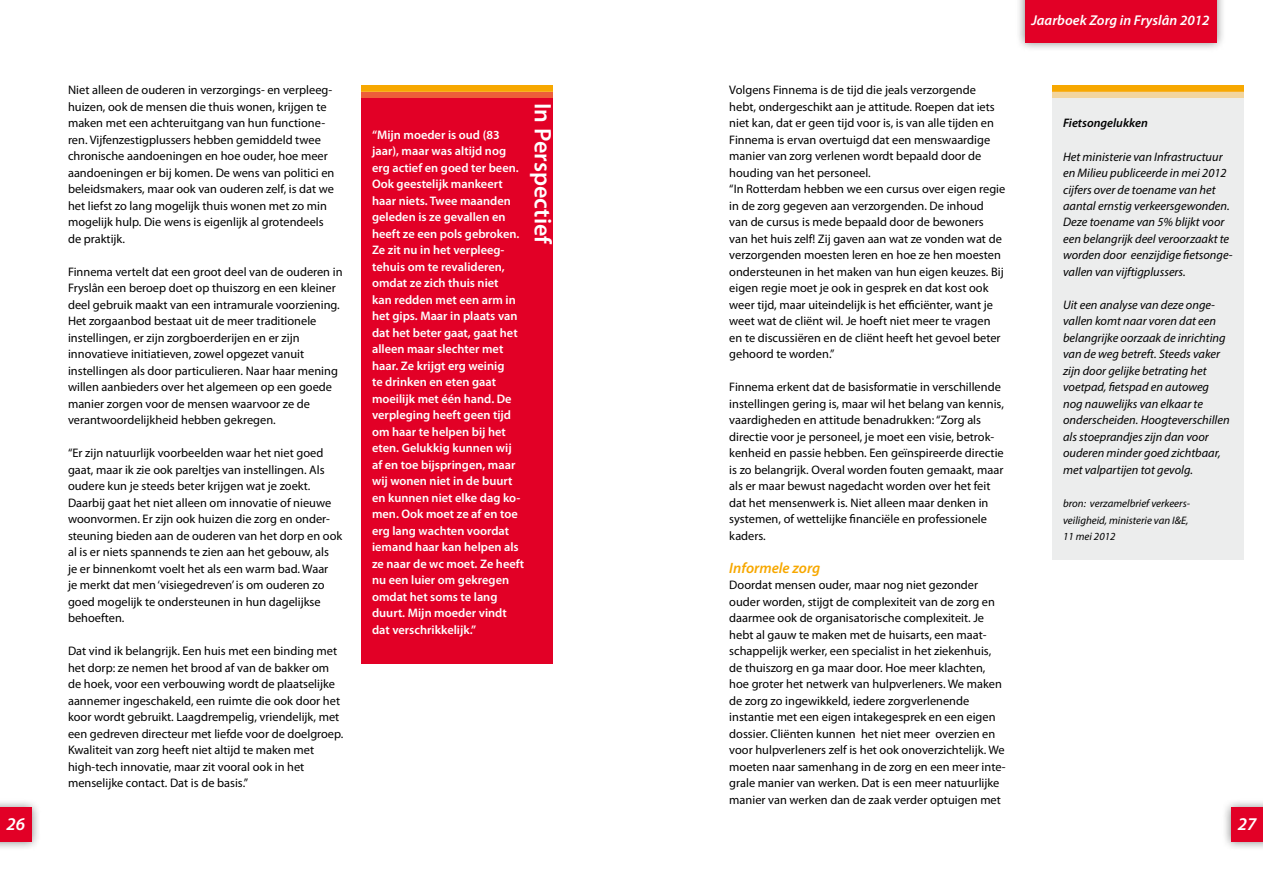
<style>
.page{position:relative;width:1263px;height:893px;background:#fff}
.page>*{position:absolute;margin:0;border:0;box-sizing:border-box;transform-origin:0 0}
.t1{font:600 24px "Myriad Pro";color:#fff}
.t2{font:italic 600 18px "Myriad Pro";color:#fff}
.t3{font:italic 600 15px "Myriad Pro";color:#f7a800}
.t4{font:italic 600 14.25px "Myriad Pro";color:#fff}
.t5{font:12.3px/16.5px "Myriad Pro";color:#000}
.t6{font:600 12.3px/16.5px "Myriad Pro";color:#fff}
.t7{font:italic 12.3px/16.5px "Myriad Pro";color:#000}
.t8{font:italic 600 12.3px "Myriad Pro";color:#000}
.t9{font:italic 10.8px/16.5px "Myriad Pro";color:#000}
</style>
<div class="page">
<div style="left:1221px;top:798px;width:42px;height:53px;background:#000;opacity:.5"></div>
<div style="left:1231px;top:808px;width:32px;height:34px;background:#e20026"></div>
<div style="left:0;top:798px;width:42px;height:53px;background:#000;opacity:.5"></div>
<div style="left:0;top:808px;width:32px;height:34px;background:#e20026"></div>
<div style="left:1015px;top:0;width:211px;height:52px;background:#000;opacity:.5"></div>
<div style="left:1025px;top:0;width:191px;height:43px;background:#e20026"></div>
<div style="left:361px;top:85px;width:192px;height:578px;background:#e20026"></div>
<div style="left:361px;top:85px;width:192px;height:6px;background:#f7a800"></div>
<div style="left:361px;top:91px;width:192px;height:7px;background:#ed5e3a"></div>
<div style="left:1052px;top:85px;width:192px;height:474px;background:#eceded"></div>
<div style="left:1052px;top:85px;width:192px;height:6px;background:#f7a800"></div>
<div style="left:1052px;top:91px;width:192px;height:7px;background:#f2d59e"></div>
<p class="t5" style="left:68px;top:82px;width:268px">Niet alleen de ouderen in verzorgings- en verpleeg&shy;huizen, ook de mensen die thuis wonen, krijgen te maken met een achteruitgang van hun functione&shy;ren. Vijfenzestigplussers hebben gemiddeld twee chronische aandoeningen en hoe ouder, hoe meer aandoeningen er bij komen. De wens van politici en beleidsmakers, maar ook van ouderen zelf, is dat we het liefst zo lang mogelijk thuis wonen met zo min mogelijk hulp. Die wens is eigenlijk al grotendeels de praktijk.</p>
<p class="t5" style="left:68px;top:263px;width:276px">Finnema vertelt dat een groot deel van de ouderen in Fryslân een beroep doet op thuiszorg en een kleiner deel gebruik maakt van een intramurale voorziening.<br>Het zorgaanbod bestaat uit de meer traditionele instellingen, er zijn zorgboerderijen en er zijn innovatieve initiatieven, zowel opgezet vanuit instellingen als door particulieren. Naar haar mening willen aanbieders over het algemeen op een goede manier zorgen voor de mensen waarvoor ze de verantwoordelijkheid hebben gekregen.</p>
<p class="t5" style="left:68px;top:445px;width:276px">“Er zijn natuurlijk voorbeelden waar het niet goed gaat, maar ik zie ook pareltjes van instellingen. Als oudere kun je steeds beter krijgen wat je zoekt.<br>Daarbij gaat het niet alleen om innovatie of nieuwe woonvormen. Er zijn ook huizen die zorg en onder&shy;steuning bieden aan de ouderen van het dorp en ook al is er niets spannends te zien aan het gebouw, als<br>je er binnenkomt voelt het als een warm bad. Waar<br>je merkt dat men ‘visiegedreven’ is om ouderen zo goed mogelijk te ondersteunen in hun dagelijkse behoeften.</p>
<p class="t5" style="left:68px;top:643px;width:277px">Dat vind ik belangrijk. Een huis met een binding met het dorp: ze nemen het brood af van de bakker om de hoek, voor een verbouwing wordt de plaatselijke aannemer ingeschakeld, een ruimte die ook door het koor wordt gebruikt. Laagdrempelig, vriendelijk, met een gedreven directeur met liefde voor de doelgroep.<br>Kwaliteit van zorg heeft niet altijd te maken met high-tech innovatie, maar zit vooral ook in het menselijke contact. Dat is de basis.”</p>
<h1 class="t1" style="left:558px;top:103px;width:143px;rotate:90deg">In Perspectief</h1>
<p class="t6" style="left:372px;top:126px;width:154px">“Mijn moeder is oud (83 jaar), maar was altijd nog erg actief en goed ter been.<br>Ook geestelijk mankeert haar niets. Twee maanden geleden is ze gevallen en heeft ze een pols gebroken.<br>Ze zit nu in het verpleeg&shy;tehuis om te revalideren, omdat ze zich thuis niet<br>kan redden met een arm in het gips. Maar in plaats van dat het beter gaat, gaat het alleen maar slechter met haar. Ze krijgt erg weinig<br>te drinken en eten gaat moeilijk met één hand. De verpleging heeft geen tijd om haar te helpen bij het eten. Gelukkig kunnen wij af en toe bijspringen, maar wij wonen niet in de buurt en kunnen niet elke dag ko&shy;men. Ook moet ze af en toe erg lang wachten voordat iemand haar kan helpen als ze naar de wc moet. Ze heeft nu een luier om gekregen omdat het soms te lang duurt. Mijn moeder vindt dat verschrikkelijk.”</p>
<p class="t5" style="left:729px;top:82px;width:277px">Volgens Finnema is de tijd die jeals verzorgende hebt, ondergeschikt aan je attitude. Roepen dat iets niet kan, dat er geen tijd voor is, is van alle tijden en Finnema is ervan overtuigd dat een menswaardige manier van zorg verlenen wordt bepaald door de houding van het personeel.<br>“In Rotterdam hebben we een cursus over eigen regie in de zorg gegeven aan verzorgenden. De inhoud van de cursus is mede bepaald door de bewoners van het huis zelf! Zij gaven aan wat ze vonden wat de verzorgenden moesten leren en hoe ze hen moesten ondersteunen in het maken van hun eigen keuzes. Bij eigen regie moet je ook in gesprek en dat kost ook weer tijd, maar uiteindelijk is het efficiënter, want je weet wat de cliënt wil. Je hoeft niet meer te vragen en te discussiëren en de cliënt heeft het gevoel beter gehoord te worden.”</p>
<p class="t5" style="left:729px;top:379px;width:276px">Finnema erkent dat de basisformatie in verschillende instellingen gering is, maar wil het belang van kennis, vaardigheden en attitude benadrukken: “Zorg als directie voor je personeel, je moet een visie, betrok&shy;kenheid en passie hebben. Een geïnspireerde directie is zo belangrijk. Overal worden fouten gemaakt, maar als er maar bewust nagedacht worden over het feit dat het mensenwerk is. Niet alleen maar denken in systemen, of wettelijke financiële en professionele kaders.</p>
<p class="t3" style="left:729px;top:558px;width:93px">Informele zorg</p>
<p class="t5" style="left:729px;top:577px;width:278px">Doordat mensen ouder, maar nog niet gezonder ouder worden, stijgt de complexiteit van de zorg en daarmee ook de organisatorische complexiteit. Je hebt al gauw te maken met de huisarts, een maat&shy;schappelijk werker, een specialist in het ziekenhuis, de thuiszorg en ga maar door. Hoe meer klachten, hoe groter het netwerk van hulpverleners. We maken de zorg zo ingewikkeld, iedere zorgverlenende instantie met een eigen intakegesprek en een eigen dossier. Cliënten kunnen het niet meer overzien en voor hulpverleners zelf is het ook onoverzichtelijk. We moeten naar samenhang in de zorg en een meer inte&shy;grale manier van werken. Dat is een meer natuurlijke manier van werken dan de zaak verder optuigen met</p>
<p class="t4" style="left:1031px;top:11px;width:180px">Jaarboek Zorg in Fryslân 2012</p>
<p class="t8" style="left:1063px;top:116px;width:86px">Fietsongelukken</p>
<p class="t7" style="left:1063px;top:148px;width:171px">Het ministerie van Infrastructuur en Milieu publiceerde in mei 2012 cijfers over de toename van het aantal ernstig verkeersgewonden.<br>Deze toename van 5% blijkt voor een belangrijk deel veroorzaakt te worden door eenzijdige fietsonge&shy;vallen van vijftigplussers.</p>
<p class="t7" style="left:1063px;top:296px;width:168px">Uit een analyse van deze onge&shy;vallen komt naar voren dat een belangrijke oorzaak de inrichting van de weg betreft. Steeds vaker zijn door gelijke betrating het voetpad, fietspad en autoweg nog nauwelijks van elkaar te onderscheiden. Hoogteverschillen als stoeprandjes zijn dan voor ouderen minder goed zichtbaar, met valpartijen tot gevolg.</p>
<p class="t9" style="left:1063px;top:495px;width:128px">bron: verzamelbrief verkeers&shy;veiligheid, ministerie van I&amp;E,<br>11 mei 2012</p>
<h2 class="t2" style="left:6px;top:812px;width:20px">26</h2>
<h2 class="t2" style="left:1238px;top:812px;width:20px">27</h2>
</div>
